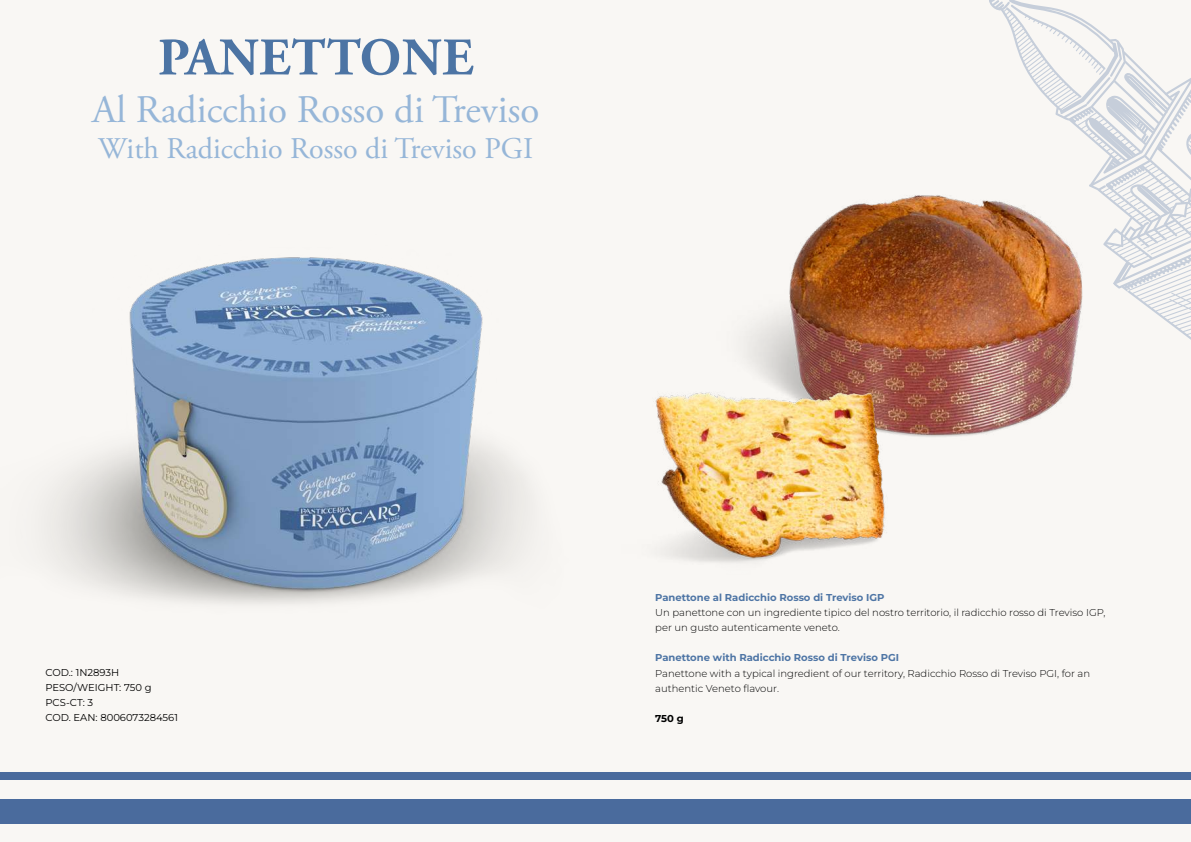
<style>
.page{position:relative;width:1191px;height:842px;background:#f9f7f4}
.page>*{position:absolute;margin:0;border:0;box-sizing:border-box;transform-origin:0 0}
.t1{font:700 52.8px "Adobe Garamond Pro";letter-spacing:.015em;color:#4c74a4}
.t2{font:39px "Adobe Garamond Pro";color:#96b6d8}
.t3{font:30px "Adobe Garamond Pro";color:#96b6d8}
.t4{font:300 10px/15px "Montserrat";color:#000}
.t5{font:700 10px "Montserrat";color:#4e75a5}
.t6{font:10px/15px "Montserrat";color:#000}
.t7{font:700 10px "Montserrat";color:#000}
</style>
<div class="page">
<img style="left:46px;top:257px;width:482px;height:347px">
<svg style="left:989px;top:0;width:202px;height:340px"></svg>
<svg style="left:1010px;top:5px;width:95px;height:70px"></svg>
<img style="left:767px;top:79px;width:394px;height:358px">
<img style="left:655px;top:319px;width:285px;height:244px">
<div style="left:0;top:772px;width:1191px;height:8px;background:#4a6b9d"></div>
<div style="left:0;top:799px;width:1191px;height:25px;background:#4a6b9d"></div>
<h1 class="t1" style="left:158px;top:27px;width:317px">PANETTONE</h1>
<h2 class="t2" style="left:92px;top:87px;width:448px">Al Radicchio Rosso di Treviso</h2>
<h3 class="t3" style="left:98px;top:131px;width:437px">With Radicchio Rosso di Treviso PGI</h3>
<p class="t6" style="left:45px;top:665px;width:134px">COD.: 1N2893H<br>PESO/WEIGHT: 750 g<br>PCS-CT: 3<br>COD. EAN: 8006073284561</p>
<p class="t5" style="left:655px;top:591px;width:231px">Panettone al Radicchio Rosso di Treviso IGP</p>
<p class="t4" style="left:655px;top:605px;width:452px">Un panettone con un ingrediente tipico del nostro territorio, il radicchio rosso di Treviso IGP, per un gusto autenticamente veneto.</p>
<p class="t5" style="left:655px;top:651px;width:245px">Panettone with Radicchio Rosso di Treviso PGI</p>
<p class="t4" style="left:655px;top:665px;width:436px">Panettone with a typical ingredient of our territory, Radicchio Rosso di Treviso PGI, for an authentic Veneto flavour.</p>
<p class="t7" style="left:655px;top:711px;width:30px">750 g</p>
</div>
